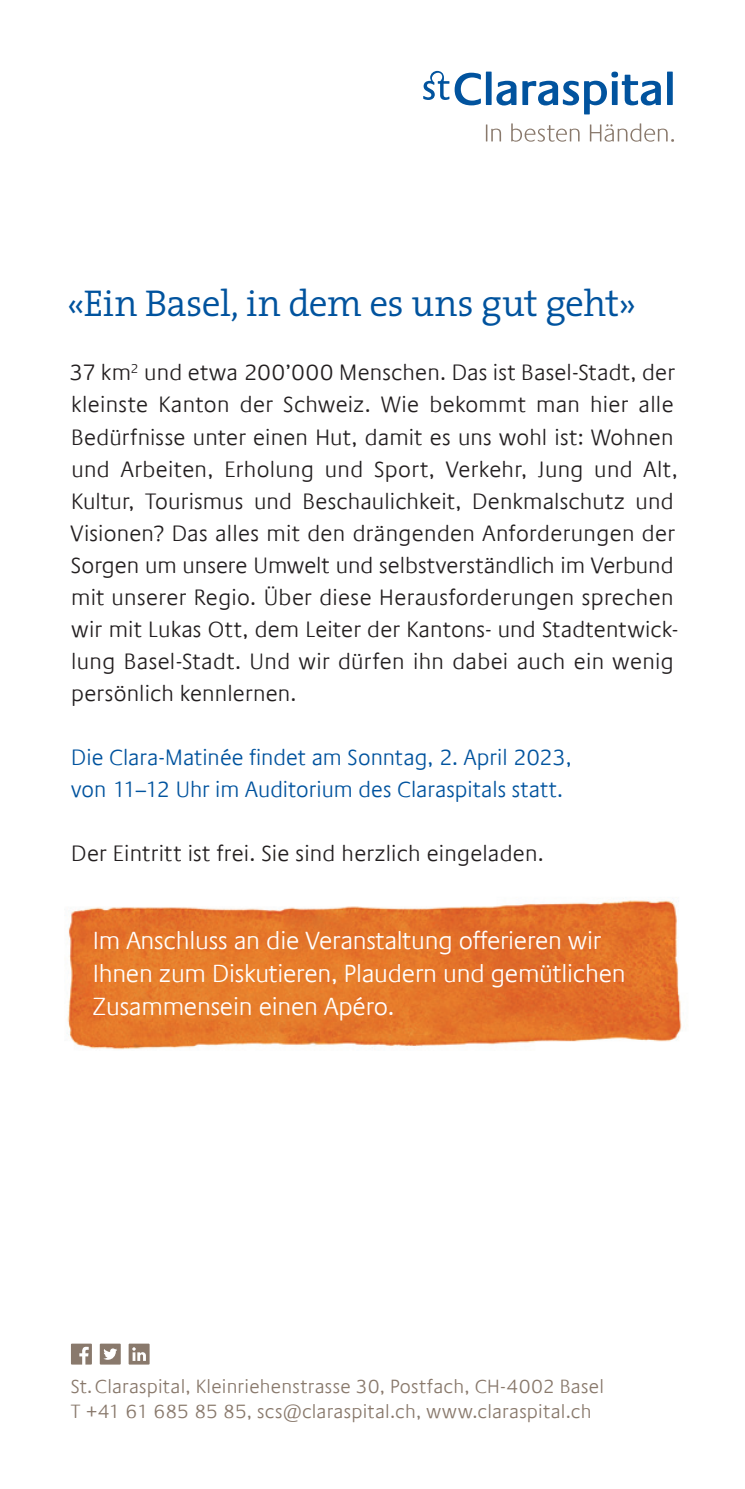
<style>
.page{position:relative;width:745px;height:1489px;background:#fff}
.page>*{position:absolute;margin:0;border:0;box-sizing:border-box;transform-origin:0 0}
.t1{font:300 37.5px "The Serif";letter-spacing:-.015em;color:#01539e}
.t2{font:300 25px/33px "Praxis Com";letter-spacing:-.01em;color:#fff}
.t3{font:300 22.5px/32px "Praxis Com";letter-spacing:.01em;color:#231f20}
.t4{font:300 22.5px/32px "Praxis Com";color:#01539e}
.t5{font:300 19.5px/25px "Praxis Com";letter-spacing:.01em;color:#89796c}
</style>
<div class="page">
<img style="left:67px;top:898px;width:615px;height:152px">
<svg style="left:485px;top:124px;width:15px;height:17px"></svg>
<svg style="left:511px;top:123px;width:68px;height:19px"></svg>
<svg style="left:589px;top:123px;width:84px;height:19px"></svg>
<div style="left:485px;top:72px;width:6px;height:33px;background:#01539e"></div>
<div style="left:666px;top:72px;width:6px;height:33px;background:#01539e"></div>
<svg style="left:496px;top:81px;width:20px;height:24px"></svg>
<svg style="left:522px;top:72px;width:138px;height:42px"></svg>
<svg style="left:423px;top:71px;width:57px;height:34px"></svg>
<svg style="left:71px;top:1343px;width:21px;height:21px"></svg>
<svg style="left:100px;top:1343px;width:21px;height:21px"></svg>
<svg style="left:128px;top:1343px;width:21px;height:21px"></svg>
<h1 class="t1" style="left:67px;top:273px;width:570px">«Ein Basel, in dem es uns gut geht»</h1>
<p class="t3" style="left:69px;top:357px;width:609px">37 km<sup>2</sup> und etwa 200’000 Menschen. Das ist Basel-Stadt, der kleinste Kanton der Schweiz. Wie bekommt man hier alle Bedürfnisse unter einen Hut, damit es uns wohl ist: Wohnen und Arbeiten, Erholung und Sport, Verkehr, Jung und Alt, Kultur, Tourismus und Beschaulichkeit, Denkmalschutz und Visionen? Das alles mit den drängenden Anforderungen der Sorgen um unsere Umwelt und selbstverständlich im Verbund mit unserer Regio. Über diese Herausforderungen sprechen wir mit Lukas Ott, dem Leiter der Kantons- und Stadtentwick&shy;lung Basel-Stadt. Und wir dürfen ihn dabei auch ein wenig persönlich kennlernen.</p>
<p class="t4" style="left:71px;top:741px;width:501px">Die Clara-Matinée findet am Sonntag, 2. April 2023, von 11–12 Uhr im Auditorium des Claraspitals statt.</p>
<p class="t3" style="left:71px;top:837px;width:474px">Der Eintritt ist frei. Sie sind herzlich eingeladen.</p>
<p class="t2" style="left:93px;top:924px;width:534px">Im Anschluss an die Veranstaltung offerieren wir<br>Ihnen zum Diskutieren, Plaudern und gemütlichen<br>Zusammensein einen Apéro.</p>
<p class="t5" style="left:71px;top:1373px;width:534px">St.Claraspital, Kleinriehenstrasse 30, Postfach, CH-4002 Basel<br>T +41 61 685 85 85, scs@claraspital.ch, www.claraspital.ch</p>
</div>
